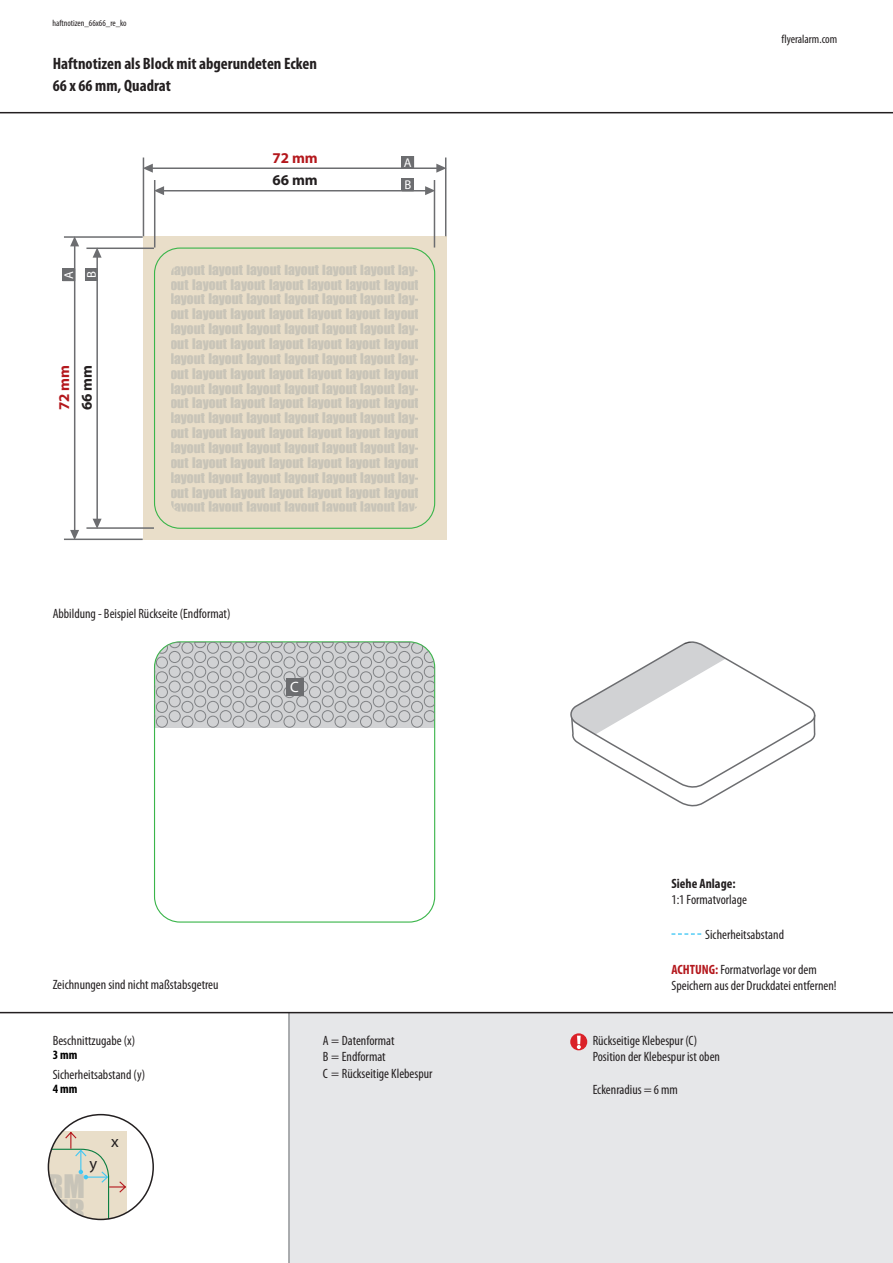
<style>
.page{position:relative;width:893px;height:1263px;background:#fff}
.page>*{position:absolute;margin:0;border:0;box-sizing:border-box;transform-origin:0 0}
.t1{font:30px "Impact";color:#c8c4b8}
.t2{font:700 condensed 16.5px "Myriad Pro";color:#231f20}
.t3{font:16.5px "Myriad Pro";color:#231f20}
.t4{font:700 15px "Myriad Pro";color:#b4181d}
.t5{font:700 15px "Myriad Pro";color:#231f20}
.t6{font:15px "Myriad Pro";color:#fff}
.t7{font:13.5px/14.9px "Impact";color:#c8c4b8;text-align:justify}
.t8{font:condensed 13.5px/16.2px "Myriad Pro";color:#231f20}
.t9{font:700 condensed 13.5px "Myriad Pro";color:#231f20}
.t10{font:700 condensed 12.75px "Myriad Pro";color:#000}
.t11{font:12.75px "Myriad Pro";color:#fff}
.t12{font:condensed 12px "Myriad Pro";color:#231f20}
.t13{font:condensed 9px "Myriad Pro";color:#231f20}
.s1{font-weight:700;color:#b4181d}
</style>
<div class="page">
<hr style="left:0;top:112px;width:893px;height:1px;background:#231f20">
<div style="left:289px;top:1013px;width:604px;height:250px;background:#e6e7e9"></div>
<hr style="left:288px;top:1012px;width:2px;height:251px;background:#939598">
<hr style="left:0;top:1012px;width:893px;height:1px;background:#231f20">
<svg style="left:48px;top:1131px;width:79px;height:88px;background:#dfd9c7"></svg>
<div style="left:48px;top:1114px;width:106px;height:106px;border:2px solid #231f20;border-radius:50%"></div>
<svg style="left:671px;top:933px;width:30px;height:2px"></svg>
<div style="left:143px;top:236px;width:303px;height:304px;background:#e9dec9"></div>
<hr style="left:143px;top:158px;width:1px;height:78px;background:#6c6d70">
<hr style="left:64px;top:236px;width:79px;height:2px;background:#6c6d70">
<hr style="left:154px;top:180px;width:1px;height:68px;background:#6c6d70">
<hr style="left:86px;top:248px;width:68px;height:1px;background:#6c6d70">
<hr style="left:434px;top:180px;width:1px;height:68px;background:#6c6d70">
<hr style="left:445px;top:158px;width:1px;height:78px;background:#6c6d70">
<div style="left:401px;top:156px;width:13px;height:13px;background:#6c6d70"></div>
<div style="left:62px;top:268px;width:13px;height:13px;background:#6c6d70"></div>
<div style="left:401px;top:178px;width:13px;height:13px;background:#6c6d70"></div>
<div style="left:85px;top:268px;width:13px;height:13px;background:#6c6d70"></div>
<div style="left:154px;top:248px;width:281px;height:281px;border:1px solid #3ab54a;border-radius:25px"></div>
<hr style="left:64px;top:539px;width:79px;height:1px;background:#6c6d70">
<hr style="left:86px;top:527px;width:68px;height:2px;background:#6c6d70">
<svg style="left:155px;top:642px;width:280px;height:86px;background:#c0c3c4"></svg>
<div style="left:286px;top:678px;width:17px;height:17px;background:#6c6d70"></div>
<svg style="left:570px;top:641px;width:246px;height:166px"></svg>
<hr style="left:152px;top:167px;width:285px;height:2px;background:#6c6d70">
<svg style="left:144px;top:164px;width:9px;height:9px"></svg>
<svg style="left:436px;top:164px;width:9px;height:9px"></svg>
<hr style="left:163px;top:190px;width:263px;height:1px;background:#6c6d70">
<svg style="left:155px;top:186px;width:9px;height:9px"></svg>
<svg style="left:425px;top:186px;width:9px;height:9px"></svg>
<hr style="left:74px;top:245px;width:1px;height:286px;background:#6c6d70">
<svg style="left:70px;top:530px;width:9px;height:9px"></svg>
<svg style="left:70px;top:236px;width:9px;height:10px"></svg>
<hr style="left:96px;top:257px;width:2px;height:263px;background:#6c6d70">
<svg style="left:93px;top:519px;width:9px;height:10px"></svg>
<svg style="left:93px;top:249px;width:9px;height:9px"></svg>
<div style="left:570px;top:1033px;width:17px;height:17px;background:#da2128;border-radius:50%"></div>
<svg style="left:577px;top:1036px;width:4px;height:13px"></svg>
<p class="t13" style="left:52px;top:17px;width:76px">haftnotizen_66x66_re_ko</p>
<p class="t2" style="left:53px;top:53px;width:266px">Haftnotizen als Block mit abgerundeten Ecken</p>
<p class="t2" style="left:53px;top:75px;width:120px">66 x 66 mm, Quadrat</p>
<p class="t4" style="left:272px;top:148px;width:47px">72 mm</p>
<p class="t5" style="left:272px;top:170px;width:47px">66 mm</p>
<p class="t11" style="left:404px;top:155px;width:9px">A</p>
<p class="t11" style="left:404px;top:177px;width:8px">B</p>
<p class="t11" style="left:84px;top:278px;width:8px;rotate:-90deg">B</p>
<p class="t7" style="left:170px;top:262px;width:250px">layout layout layout layout layout layout lay&shy;out layout layout layout layout layout layout layout layout layout layout layout layout lay&shy;out layout layout layout layout layout layout layout layout layout layout layout layout lay&shy;out layout layout layout layout layout layout layout layout layout layout layout layout lay&shy;out layout layout layout layout layout layout layout layout layout layout layout layout lay&shy;out layout layout layout layout layout layout layout layout layout layout layout layout lay&shy;out layout layout layout layout layout layout layout layout layout layout layout layout lay&shy;out layout layout layout layout layout layout layout layout layout layout layout layout lay&shy;out layout layout layout layout layout layout layout layout layout layout layout layout lay-</p>
<p class="t11" style="left:61px;top:279px;width:9px;rotate:-90deg">A</p>
<p class="t4" style="left:54px;top:410px;width:47px;rotate:-90deg">72 mm</p>
<p class="t5" style="left:77px;top:410px;width:47px;rotate:-90deg">66 mm</p>
<p class="t8" style="left:53px;top:605px;width:179px">Abbildung - Beispiel Rückseite (Endformat)</p>
<p class="t6" style="left:290px;top:678px;width:10px">C</p>
<p class="t8" style="left:53px;top:976px;width:167px">Zeichnungen sind nicht maßstabsgetreu</p>
<p class="t8" style="left:53px;top:1032px;width:84px">Beschnittzugabe (x)</p>
<p class="t8" style="left:53px;top:1066px;width:94px">Sicherheitsabstand (y)</p>
<p class="t10" style="left:53px;top:1047px;width:26px">3 mm</p>
<p class="t10" style="left:53px;top:1081px;width:26px">4 mm</p>
<p class="t3" style="left:89px;top:1153px;width:9px">y</p>
<h1 class="t1" style="left:32px;top:1163px;width:54px">ARM</h1>
<p class="t3" style="left:111px;top:1132px;width:9px">x</p>
<p class="t8" style="left:323px;top:1032px;width:111px">A = Datenformat<br>B = Endformat<br>C = Rückseitige Klebespur</p>
<p class="t12" style="left:782px;top:32px;width:57px">flyeralarm.com</p>
<p class="t9" style="left:671px;top:875px;width:66px">Siehe Anlage:</p>
<p class="t8" style="left:671px;top:891px;width:77px">1:1 Formatvorlage</p>
<p class="t8" style="left:705px;top:926px;width:80px">Sicherheitsabstand</p>
<p class="t8" style="left:671px;top:961px;width:167px"><span class="s1">ACHTUNG:</span> Formatvorlage vor dem<br>Speichern aus der Druckdatei entfernen!</p>
<p class="t8" style="left:593px;top:1032px;width:129px">Rückseitige Klebespur (C)<br>Position der Klebespur ist oben</p>
<p class="t8" style="left:593px;top:1081px;width:87px">Eckenradius = 6 mm</p>
</div>
